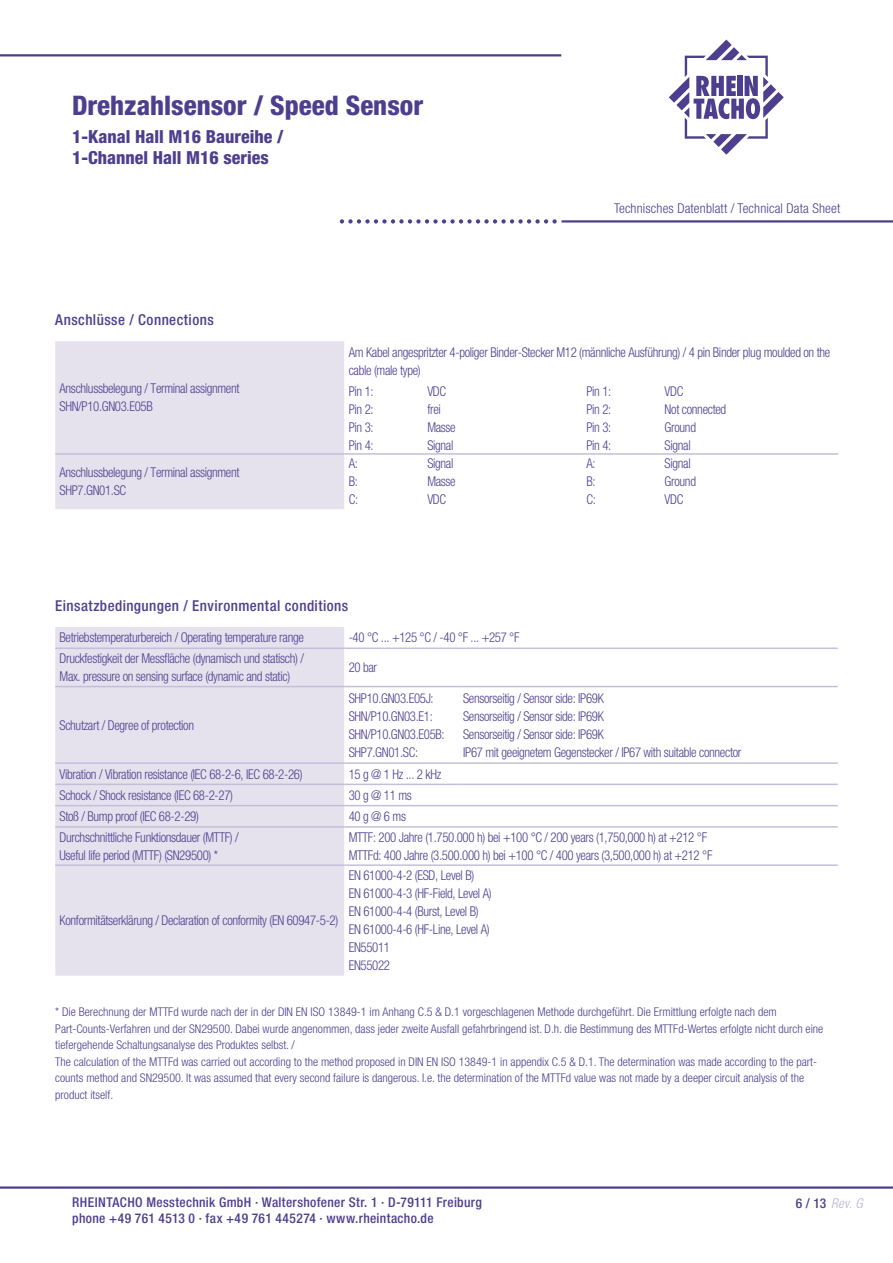
<style>
.page{position:relative;width:893px;height:1263px;background:#fff}
.page>*{position:absolute;margin:0;border:0;box-sizing:border-box;transform-origin:0 0}
.t1{font:800 condensed 27px "Helvetica Neue LT Std";color:#4e3f8e}
.t2{font:800 condensed 18px/21.6px "Helvetica Neue LT Std";color:#4e3f8e}
.t3{font:500 condensed 15px "Helvetica Neue LT Std";letter-spacing:.03em;color:#4e3f8e}
.t4{font:300 condensed 13.5px/18px "Helvetica Neue LT Std";letter-spacing:-.025em;color:#4e3f8e;scale:.95 1}
.t5{font:500 condensed 13.5px/16.5px "Helvetica Neue LT Std";letter-spacing:.025em;color:#4e3f8e}
.t6{font:300 condensed 13.5px "Helvetica Neue LT Std";letter-spacing:.01em;color:#4e3f8e}
.t7{font:italic 300 condensed 13.5px "Helvetica Neue LT Std";color:#bab3d2}
.t8{font:300 condensed 12px/16.5px "Helvetica Neue LT Std";color:#4e3f8e}
.s1{font-weight:500;font-style:normal;color:#4e3f8e}
</style>
<div class="page">
<div style="left:55px;top:627px;width:289px;height:349px;background:#e5e2ee"></div>
<svg style="left:344px;top:685px;width:494px;height:122px"></svg>
<hr style="left:344px;top:647px;width:115px;height:2px;background:#c4beda">
<hr style="left:459px;top:647px;width:379px;height:2px;background:#c4beda">
<hr style="left:344px;top:686px;width:115px;height:1px;background:#c4beda">
<hr style="left:459px;top:686px;width:379px;height:1px;background:#c4beda">
<hr style="left:344px;top:762px;width:115px;height:2px;background:#c4beda">
<hr style="left:459px;top:762px;width:379px;height:2px;background:#c4beda">
<hr style="left:55px;top:647px;width:289px;height:2px;background:#c4beda">
<hr style="left:55px;top:686px;width:289px;height:1px;background:#c4beda">
<hr style="left:55px;top:762px;width:289px;height:2px;background:#c4beda">
<hr style="left:55px;top:784px;width:289px;height:1px;background:#c4beda">
<hr style="left:344px;top:784px;width:115px;height:1px;background:#c4beda">
<hr style="left:459px;top:784px;width:379px;height:1px;background:#c4beda">
<hr style="left:55px;top:805px;width:289px;height:1px;background:#c4beda">
<hr style="left:344px;top:805px;width:115px;height:1px;background:#c4beda">
<hr style="left:459px;top:805px;width:379px;height:1px;background:#c4beda">
<hr style="left:55px;top:826px;width:289px;height:2px;background:#c4beda">
<hr style="left:344px;top:826px;width:115px;height:2px;background:#c4beda">
<hr style="left:459px;top:826px;width:379px;height:2px;background:#c4beda">
<hr style="left:55px;top:864px;width:289px;height:2px;background:#c4beda">
<hr style="left:344px;top:864px;width:115px;height:2px;background:#c4beda">
<hr style="left:459px;top:864px;width:379px;height:2px;background:#c4beda">
<div style="left:55px;top:341px;width:289px;height:168px;background:#e5e2ee"></div>
<hr style="left:55px;top:453px;width:289px;height:2px;background:#c4beda">
<hr style="left:344px;top:453px;width:79px;height:2px;background:#c4beda">
<hr style="left:423px;top:453px;width:159px;height:2px;background:#c4beda">
<hr style="left:582px;top:453px;width:78px;height:2px;background:#c4beda">
<hr style="left:660px;top:453px;width:178px;height:2px;background:#c4beda">
<hr style="left:0;top:1186px;width:893px;height:3px;background:#4e3f8e">
<svg style="left:669px;top:40px;width:115px;height:115px"></svg>
<hr style="left:561px;top:220px;width:332px;height:3px;background:#4e3f8e">
<svg style="left:340px;top:219px;width:217px;height:5px"></svg>
<hr style="left:0;top:54px;width:561px;height:2px;background:#4e3f8e">
<h1 class="t1" style="left:72px;top:89px;width:353px">Drehzahlsensor / Speed Sensor</h1>
<h2 class="t2" style="left:72px;top:125px;width:213px">1-Kanal Hall M16 Baureihe /<br>1-Channel Hall M16 series</h2>
<p class="t3" style="left:55px;top:311px;width:160px">Anschlüsse / Connections</p>
<p class="t6" style="left:614px;top:200px;width:228px">Technisches Datenblatt / Technical Data Sheet</p>
<p class="t4" style="left:60px;top:379px;width:191px">Anschlussbelegung / Terminal assignment<br>SHN/P10.GN03.E05B</p>
<p class="t4" style="left:349px;top:343px;width:509px">Am Kabel angespritzter 4-poliger Binder-Stecker M12 (männliche Ausführung) / 4 pin Binder plug moulded on the cable (male type)</p>
<p class="t4" style="left:349px;top:382px;width:28px;text-align:justify">Pin 1:<br>Pin 2:<br>Pin 3:<br>Pin 4:</p>
<p class="t4" style="left:427px;top:382px;width:31px">VDC frei<br>Masse<br>Signal</p>
<p class="t4" style="left:586px;top:382px;width:28px;text-align:justify">Pin 1:<br>Pin 2:<br>Pin 3:<br>Pin 4:</p>
<p class="t4" style="left:665px;top:382px;width:66px">VDC<br>Not connected<br>Ground<br>Signal</p>
<p class="t4" style="left:60px;top:463px;width:191px">Anschlussbelegung / Terminal assignment<br>SHP7.GN01.SC</p>
<p class="t4" style="left:349px;top:454px;width:11px;text-align:justify">A:<br>B:<br>C:</p>
<p class="t4" style="left:427px;top:454px;width:31px">Signal<br>Masse<br>VDC</p>
<p class="t4" style="left:586px;top:454px;width:11px;text-align:justify">A:<br>B:<br>C:</p>
<p class="t4" style="left:665px;top:454px;width:35px">Signal<br>Ground<br>VDC</p>
<p class="t3" style="left:55px;top:597px;width:294px">Einsatzbedingungen / Environmental conditions</p>
<p class="t4" style="left:60px;top:629px;width:259px">Betriebstemperaturbereich / Operating temperature range</p>
<p class="t4" style="left:349px;top:629px;width:181px">-40 °C ... +125 °C / -40 °F ... +257 °F</p>
<p class="t4" style="left:60px;top:649px;width:259px">Druckfestigkeit der Messfläche (dynamisch und statisch) /<br>Max. pressure on sensing surface (dynamic and static)</p>
<p class="t4" style="left:349px;top:658px;width:32px">20 bar</p>
<p class="t4" style="left:60px;top:716px;width:143px">Schutzart / Degree of protection</p>
<p class="t4" style="left:349px;top:689px;width:103px">SHP10.GN03.E05J:<br>SHN/P10.GN03.E1:<br>SHN/P10.GN03.E05B:<br>SHP7.GN01.SC:</p>
<p class="t4" style="left:463px;top:689px;width:294px">Sensorseitig / Sensor side: IP69K<br>Sensorseitig / Sensor side: IP69K<br>Sensorseitig / Sensor side: IP69K<br>IP67 mit geeignetem Gegenstecker / IP67 with suitable connector</p>
<p class="t4" style="left:60px;top:765px;width:257px">Vibration / Vibration resistance (IEC 68-2-6, IEC 68-2-26)</p>
<p class="t4" style="left:349px;top:765px;width:99px">15 g @ 1 Hz ... 2 kHz</p>
<p class="t4" style="left:60px;top:786px;width:184px">Schock / Shock resistance (IEC 68-2-27)</p>
<p class="t4" style="left:349px;top:786px;width:68px">30 g @ 11 ms</p>
<p class="t4" style="left:60px;top:807px;width:148px">Stoß / Bump proof (IEC 68-2-29)</p>
<p class="t4" style="left:349px;top:807px;width:62px">40 g @ 6 ms</p>
<p class="t4" style="left:60px;top:828px;width:190px">Durchschnittliche Funktionsdauer (MTTF) /<br>Useful life period (MTTF) (SN29500) *</p>
<p class="t4" style="left:349px;top:828px;width:384px">MTTF: 200 Jahre (1.750.000 h) bei +100 °C / 200 years (1,750,000 h) at +212 °F<br>MTTFd: 400 Jahre (3.500.000 h) bei +100 °C / 400 years (3,500,000 h) at +212 °F</p>
<p class="t4" style="left:60px;top:911px;width:295px">Konformitätserklärung / Declaration of conformity (EN 60947-5-2)</p>
<p class="t4" style="left:349px;top:866px;width:152px">EN 61000-4-2 (ESD, Level B)<br>EN 61000-4-3 (HF-Field, Level A)<br>EN 61000-4-4 (Burst, Level B)<br>EN 61000-4-6 (HF-Line, Level A)<br>EN55011<br>EN55022</p>
<p class="t8" style="left:55px;top:1004px;width:770px">* Die Berechnung der MTTFd wurde nach der in der DIN EN ISO 13849-1 im Anhang C.5 &amp; D.1 vorgeschlagenen Methode durchgeführt. Die Ermittlung erfolgte nach dem Part-Counts-Verfahren und der SN29500. Dabei wurde angenommen, dass jeder zweite Ausfall gefahrbringend ist. D.h. die Bestimmung des MTTFd-Wertes erfolgte nicht durch eine tiefergehende Schaltungsanalyse des Produktes selbst. /<br>The calculation of the MTTFd was carried out according to the method proposed in DIN EN ISO 13849-1 in appendix C.5 &amp; D.1. The determination was made according to the part&shy;counts method and SN29500. It was assumed that every second failure is dangerous. I.e. the determination of the MTTFd value was not made by a deeper circuit analysis of the product itself.</p>
<p class="t5" style="left:72px;top:1193px;width:411px">RHEINTACHO Messtechnik GmbH · Waltershofener Str. 1 · D-79111 Freiburg phone +49 761 4513 0 · fax +49 761 445274 · www.rheintacho.de</p>
<p class="t7" style="left:796px;top:1196px;width:69px"><span class="s1">6 / 13</span> Rev. G</p>
</div>
